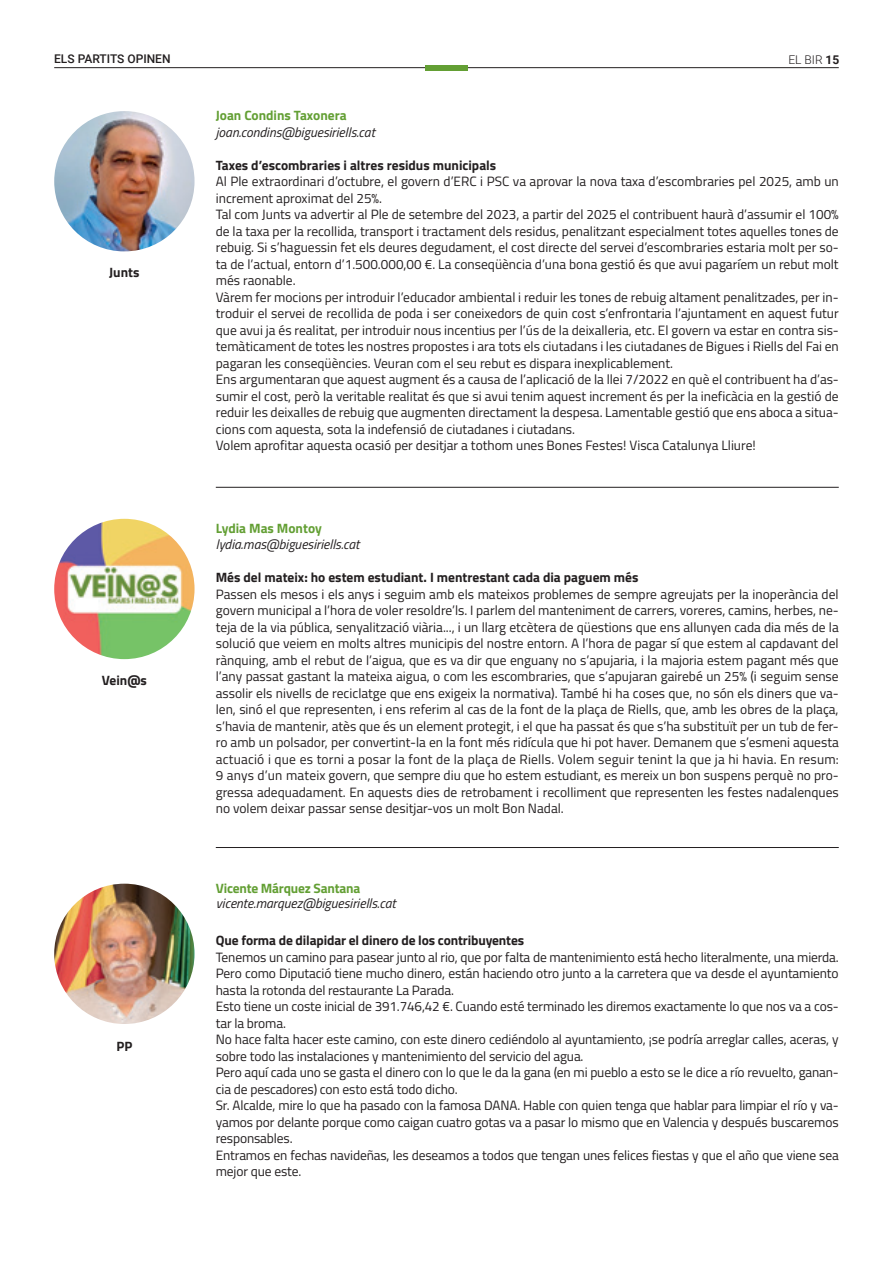
<style>
.page{position:relative;width:893px;height:1263px;background:#fff}
.page>*{position:absolute;margin:0;border:0;box-sizing:border-box;transform-origin:0 0}
.t1{font:13.5px/16.5px "Titillium Web";color:#231f20}
.t2{font:700 13.5px "Titillium Web";color:#231f20}
.t3{font:italic 13.5px "Titillium Web";color:#231f20}
.t4{font:700 13.5px "Titillium Web";letter-spacing:-.01em;color:#639f34}
.t5{font:500 12px "Roboto";color:#231f20}
.t6{font:300 12px "Roboto";color:#231f20}
.s1{font-weight:700}
</style>
<div class="page">
<hr style="left:54px;top:67px;width:785px;height:1px;background:#231f20">
<div style="left:425px;top:65px;width:43px;height:5px;background:#639f34"></div>
<hr style="left:216px;top:487px;width:623px;height:1px;background:#231f20">
<hr style="left:216px;top:847px;width:623px;height:1px;background:#231f20">
<img style="left:54px;top:111px;width:141px;height:140px;border-radius:70px">
<img style="left:54px;top:519px;width:141px;height:140px;border-radius:70px">
<img style="left:54px;top:884px;width:141px;height:140px;border-radius:70px">
<p class="t5" style="left:54px;top:50px;width:118px">ELS PARTITS OPINEN</p>
<p class="t6" style="left:788px;top:52px;width:52px">EL BIR <span class="s1">15</span></p>
<p class="t2" style="left:109px;top:262px;width:32px">Junts</p>
<p class="t2" style="left:102px;top:670px;width:47px">Vein@s</p>
<p class="t2" style="left:116px;top:1035px;width:17px">PP</p>
<p class="t4" style="left:216px;top:105px;width:132px">Joan Condins Taxonera</p>
<p class="t3" style="left:216px;top:122px;width:161px">joan.condins@biguesiriells.cat</p>
<p class="t2" style="left:216px;top:154px;width:282px">Taxes d’escombraries i altres residus municipals</p>
<p class="t1" style="left:216px;top:172px;width:625px">Al Ple extraordinari d’octubre, el govern d’ERC i PSC va aprovar la nova taxa d’escombraries pel 2025, amb un increment aproximat del 25%.</p>
<p class="t1" style="left:216px;top:205px;width:624px;text-align:justify">Tal com Junts va advertir al Ple de setembre del 2023, a partir del 2025 el contribuent haurà d’assumir el 100% de la taxa per la recollida, transport i tractament dels residus, penalitzant especialment totes aquelles tones de rebuig. Si s’haguessin fet els deures degudament, el cost directe del servei d’escombraries estaria molt per so&shy;ta de l’actual, entorn d’1.500.000,00 €. La conseqüència d’una bona gestió és que avui pagaríem un rebut molt més raonable.</p>
<p class="t1" style="left:216px;top:288px;width:625px;text-align:justify">Vàrem fer mocions per introduir l’educador ambiental i reduir les tones de rebuig altament penalitzades, per in&shy;troduir el servei de recollida de poda i ser coneixedors de quin cost s’enfrontaria l’ajuntament en aquest futur que avui ja és realitat, per introduir nous incentius per l’ús de la deixalleria, etc. El govern va estar en contra sis&shy;temàticament de totes les nostres propostes i ara tots els ciutadans i les ciutadanes de Bigues i Riells del Fai en pagaran les conseqüències. Veuran com el seu rebut es dispara inexplicablement.</p>
<p class="t1" style="left:216px;top:370px;width:624px;text-align:justify">Ens argumentaran que aquest augment és a causa de l’aplicació de la llei 7/2022 en què el contribuent ha d’as&shy;sumir el cost, però la veritable realitat és que si avui tenim aquest increment és per la ineficàcia en la gestió de reduir les deixalles de rebuig que augmenten directament la despesa. Lamentable gestió que ens aboca a situa&shy;cions com aquesta, sota la indefensió de ciutadanes i ciutadans.</p>
<p class="t1" style="left:216px;top:436px;width:541px">Volem aprofitar aquesta ocasió per desitjar a tothom unes Bones Festes! Visca Catalunya Lliure!</p>
<p class="t4" style="left:216px;top:517px;width:108px">Lydia Mas Montoy</p>
<p class="t3" style="left:216px;top:534px;width:145px">lydia.mas@biguesiriells.cat</p>
<p class="t2" style="left:216px;top:567px;width:424px">Més del mateix: ho estem estudiant. I mentrestant cada dia paguem més</p>
<p class="t1" style="left:216px;top:585px;width:625px">Passen els mesos i els anys i seguim amb els mateixos problemes de sempre agreujats per la inoperància del govern municipal a l’hora de voler resoldre’ls. I parlem del manteniment de carrers, voreres, camins, herbes, ne&shy;teja de la via pública, senyalització viària..., i un llarg etcètera de qüestions que ens allunyen cada dia més de la solució que veiem en molts altres municipis del nostre entorn. A l’hora de pagar sí que estem al capdavant del rànquing, amb el rebut de l’aigua, que es va dir que enguany no s’apujaria, i la majoria estem pagant més que l’any passat gastant la mateixa aigua, o com les escombraries, que s’apujaran gairebé un 25% (i seguim sense assolir els nivells de reciclatge que ens exigeix la normativa). També hi ha coses que, no són els diners que va&shy;len, sinó el que representen, i ens referim al cas de la font de la plaça de Riells, que, amb les obres de la plaça, s’havia de mantenir, atès que és un element protegit, i el que ha passat és que s’ha substituït per un tub de fer&shy;ro amb un polsador, per convertint-la en la font més ridícula que hi pot haver. Demanem que s’esmeni aquesta actuació i que es torni a posar la font de la plaça de Riells. Volem seguir tenint la que ja hi havia. En resum:<br>9 anys d’un mateix govern, que sempre diu que ho estem estudiant, es mereix un bon suspens perquè no pro&shy;gressa adequadament. En aquests dies de retrobament i recolliment que representen les festes nadalenques no volem deixar passar sense desitjar-vos un molt Bon Nadal.</p>
<p class="t4" style="left:216px;top:878px;width:146px">Vicente Márquez Santana</p>
<p class="t3" style="left:216px;top:894px;width:181px">vicente.marquez@biguesiriells.cat</p>
<p class="t2" style="left:216px;top:930px;width:310px">Que forma de dilapidar el dinero de los contribuyentes</p>
<p class="t1" style="left:216px;top:948px;width:624px;text-align:justify">Tenemos un camino para pasear junto al rio, que por falta de mantenimiento está hecho literalmente, una mierda.<br>Pero como Diputació tiene mucho dinero, están haciendo otro junto a la carretera que va desde el ayuntamiento hasta la rotonda del restaurante La Parada.</p>
<p class="t1" style="left:216px;top:997px;width:624px">Esto tiene un coste inicial de 391.746,42 €. Cuando esté terminado les diremos exactamente lo que nos va a cos&shy;tar la broma.</p>
<p class="t1" style="left:216px;top:1030px;width:624px">No hace falta hacer este camino, con este dinero cediéndolo al ayuntamiento, ¡se podría arreglar calles, aceras, y sobre todo las instalaciones y mantenimiento del servicio del agua.</p>
<p class="t1" style="left:216px;top:1063px;width:624px">Pero aquí cada uno se gasta el dinero con lo que le da la gana (en mi pueblo a esto se le dice a río revuelto, ganan&shy;cia de pescadores) con esto está todo dicho.</p>
<p class="t1" style="left:216px;top:1096px;width:624px;text-align:justify">Sr. Alcalde, mire lo que ha pasado con la famosa DANA. Hable con quien tenga que hablar para limpiar el río y va&shy;yamos por delante porque como caigan cuatro gotas va a pasar lo mismo que en Valencia y después buscaremos responsables.</p>
<p class="t1" style="left:216px;top:1146px;width:624px">Entramos en fechas navideñas, les deseamos a todos que tengan unes felices fiestas y que el año que viene sea mejor que este.</p>
</div>
